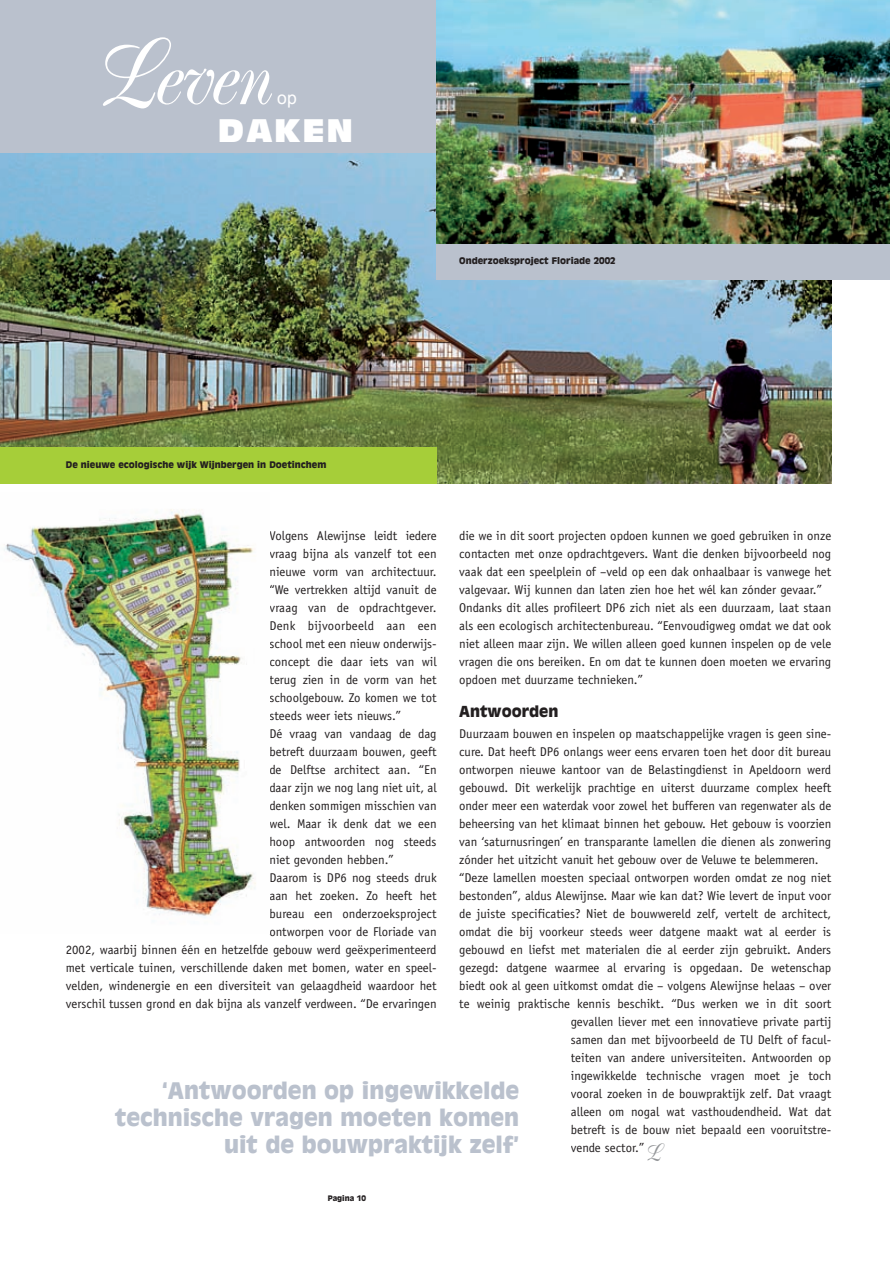
<style>
.page{position:relative;width:890px;height:1263px;background:#fff}
.page>*{position:absolute;margin:0;border:0;box-sizing:border-box;transform-origin:0 0}
.t1{font:81.3px "Poppl Exquisit";letter-spacing:.01em;color:#fff}
.t2{font:31.95px "Antique Olive Compact";letter-spacing:.05em;color:#fff}
.t3{font:900 22.5px/27px "Antique Olive";color:#bac1cd;text-align:right}
.t4{font:17.55px "Arial";color:#fff}
.t5{font:900 15px "Antique Olive";color:#231f20}
.t6{font:12.75px/18px "Officina Sans";color:#231f20}
.t7{font:900 9px "Antique Olive";color:#231f20}
.t8{font:900 7.5px "Antique Olive";color:#231f20}
.s1{font-family:"Poppl Exquisit";font-size:20.25px;color:#939598}
</style>
<div class="page">
<img style="left:0;top:153px;width:831px;height:330px">
<div style="left:0;top:447px;width:437px;height:36px;background:#a6ce39"></div>
<div style="left:437px;top:243px;width:453px;height:36px;background:#bac1cd"></div>
<div style="left:0;top:0;width:523px;height:153px;background:#bac1cd"></div>
<img style="left:437px;top:0;width:453px;height:243px">
<img style="left:4px;top:509px;width:252px;height:409px">
<h1 class="t1" style="left:89px;top:39px;width:181px">Leven</h1>
<h2 class="t2" style="left:218px;top:118px;width:137px">DAKEN</h2>
<h3 class="t4" style="left:277px;top:88px;width:21px">op</h3>
<p class="t7" style="left:66px;top:461px;width:262px">De nieuwe ecologische wijk Wijnbergen in Doetinchem</p>
<p class="t7" style="left:459px;top:257px;width:158px">Onderzoeksproject Floriade 2002</p>
<p class="t6" style="left:269px;top:528px;width:169px">Volgens Alewijnse leidt iedere</p>
<p class="t6" style="left:269px;top:546px;width:169px">vraag bijna als vanzelf tot een</p>
<p class="t6" style="left:269px;top:564px;width:169px">nieuwe vorm van architectuur.</p>
<p class="t6" style="left:269px;top:582px;width:169px">“We vertrekken altijd vanuit de</p>
<p class="t6" style="left:269px;top:600px;width:169px">vraag van de opdrachtgever.</p>
<p class="t6" style="left:269px;top:618px;width:169px">Denk bijvoorbeeld aan een</p>
<p class="t6" style="left:269px;top:636px;width:169px">school met een nieuw onderwijs-</p>
<p class="t6" style="left:269px;top:654px;width:169px">concept die daar iets van wil</p>
<p class="t6" style="left:269px;top:672px;width:169px">terug zien in de vorm van het</p>
<p class="t6" style="left:269px;top:690px;width:169px">schoolgebouw. Zo komen we tot</p>
<p class="t6" style="left:269px;top:708px;width:133px">steeds weer iets nieuws.”</p>
<p class="t6" style="left:269px;top:726px;width:169px">Dé vraag van vandaag de dag</p>
<p class="t6" style="left:269px;top:744px;width:169px">betreft duurzaam bouwen, geeft</p>
<p class="t6" style="left:269px;top:762px;width:169px">de Delftse architect aan. “En</p>
<p class="t6" style="left:269px;top:780px;width:169px">daar zijn we nog lang niet uit, al</p>
<p class="t6" style="left:269px;top:798px;width:169px">denken sommigen misschien van</p>
<p class="t6" style="left:269px;top:816px;width:169px">wel. Maar ik denk dat we een</p>
<p class="t6" style="left:269px;top:834px;width:169px">hoop antwoorden nog steeds</p>
<p class="t6" style="left:269px;top:852px;width:126px">niet gevonden hebben.”</p>
<p class="t6" style="left:269px;top:870px;width:169px">Daarom is DP6 nog steeds druk</p>
<p class="t6" style="left:269px;top:888px;width:169px">aan het zoeken. Zo heeft het</p>
<p class="t6" style="left:269px;top:906px;width:169px">bureau een onderzoeksproject</p>
<p class="t6" style="left:269px;top:924px;width:169px">ontworpen voor de Floriade van</p>
<p class="t6" style="left:66px;top:942px;width:372px">2002, waarbij binnen één en hetzelfde gebouw werd geëxperimenteerd</p>
<p class="t6" style="left:66px;top:960px;width:372px">met verticale tuinen, verschillende daken met bomen, water en speel-</p>
<p class="t6" style="left:66px;top:978px;width:372px">velden, windenergie en een diversiteit van gelaagdheid waardoor het</p>
<p class="t6" style="left:66px;top:996px;width:372px">verschil tussen grond en dak bijna als vanzelf verdween. “De ervaringen</p>
<p class="t6" style="left:459px;top:528px;width:374px">die we in dit soort projecten opdoen kunnen we goed gebruiken in onze contacten met onze opdrachtgevers. Want die denken bijvoorbeeld nog vaak dat een speelplein of –veld op een dak onhaalbaar is vanwege het valgevaar. Wij kunnen dan laten zien hoe het wél kan zónder gevaar.” Ondanks dit alles profileert DP6 zich niet als een duurzaam, laat staan als een ecologisch architectenbureau. “Eenvoudigweg omdat we dat ook niet alleen maar zijn. We willen alleen goed kunnen inspelen op de vele vragen die ons bereiken. En om dat te kunnen doen moeten we ervaring opdoen met duurzame technieken.”</p>
<p class="t5" style="left:459px;top:705px;width:101px">Antwoorden</p>
<p class="t6" style="left:459px;top:726px;width:374px">Duurzaam bouwen en inspelen op maatschappelijke vragen is geen sine-</p>
<p class="t6" style="left:459px;top:744px;width:374px">cure. Dat heeft DP6 onlangs weer eens ervaren toen het door dit bureau</p>
<p class="t6" style="left:459px;top:762px;width:374px">ontworpen nieuwe kantoor van de Belastingdienst in Apeldoorn werd</p>
<p class="t6" style="left:459px;top:780px;width:374px">gebouwd. Dit werkelijk prachtige en uiterst duurzame complex heeft</p>
<p class="t6" style="left:459px;top:798px;width:374px">onder meer een waterdak voor zowel het bufferen van regenwater als de</p>
<p class="t6" style="left:459px;top:816px;width:374px">beheersing van het klimaat binnen het gebouw. Het gebouw is voorzien</p>
<p class="t6" style="left:459px;top:834px;width:374px">van ‘saturnusringen’ en transparante lamellen die dienen als zonwering</p>
<p class="t6" style="left:459px;top:852px;width:361px">zónder het uitzicht vanuit het gebouw over de Veluwe te belemmeren.</p>
<p class="t6" style="left:459px;top:870px;width:374px">“Deze lamellen moesten speciaal ontworpen worden omdat ze nog niet</p>
<p class="t6" style="left:459px;top:888px;width:374px">bestonden”, aldus Alewijnse. Maar wie kan dat? Wie levert de input voor</p>
<p class="t6" style="left:459px;top:906px;width:374px">de juiste specificaties? Niet de bouwwereld zelf, vertelt de architect,</p>
<p class="t6" style="left:459px;top:924px;width:374px">omdat die bij voorkeur steeds weer datgene maakt wat al eerder is</p>
<p class="t6" style="left:459px;top:942px;width:374px">gebouwd en liefst met materialen die al eerder zijn gebruikt. Anders</p>
<p class="t6" style="left:459px;top:960px;width:374px">gezegd: datgene waarmee al ervaring is opgedaan. De wetenschap</p>
<p class="t6" style="left:459px;top:978px;width:374px">biedt ook al geen uitkomst omdat die – volgens Alewijnse helaas – over</p>
<p class="t6" style="left:459px;top:996px;width:374px">te weinig praktische kennis beschikt. “Dus werken we in dit soort</p>
<p class="t6" style="left:571px;top:1014px;width:262px">gevallen liever met een innovatieve private partij</p>
<p class="t6" style="left:571px;top:1032px;width:262px">samen dan met bijvoorbeeld de TU Delft of facul-</p>
<p class="t6" style="left:571px;top:1050px;width:262px">teiten van andere universiteiten. Antwoorden op</p>
<p class="t6" style="left:571px;top:1068px;width:262px">ingewikkelde technische vragen moet je toch</p>
<p class="t6" style="left:571px;top:1086px;width:262px">vooral zoeken in de bouwpraktijk zelf. Dat vraagt</p>
<p class="t6" style="left:571px;top:1104px;width:262px">alleen om nogal wat vasthoudendheid. Wat dat</p>
<p class="t6" style="left:571px;top:1122px;width:262px">betreft is de bouw niet bepaald een vooruitstre-</p>
<p class="t6" style="left:571px;top:1140px;width:91px">vende sector.”<span class="s1">L</span></p>
<h3 class="t3" style="left:115px;top:1078px;width:406px">‘Antwoorden op ingewikkelde technische vragen moeten komen uit de bouwpraktijk zelf’</h3>
<p class="t8" style="left:328px;top:1195px;width:40px">Pagina 10</p>
</div>
